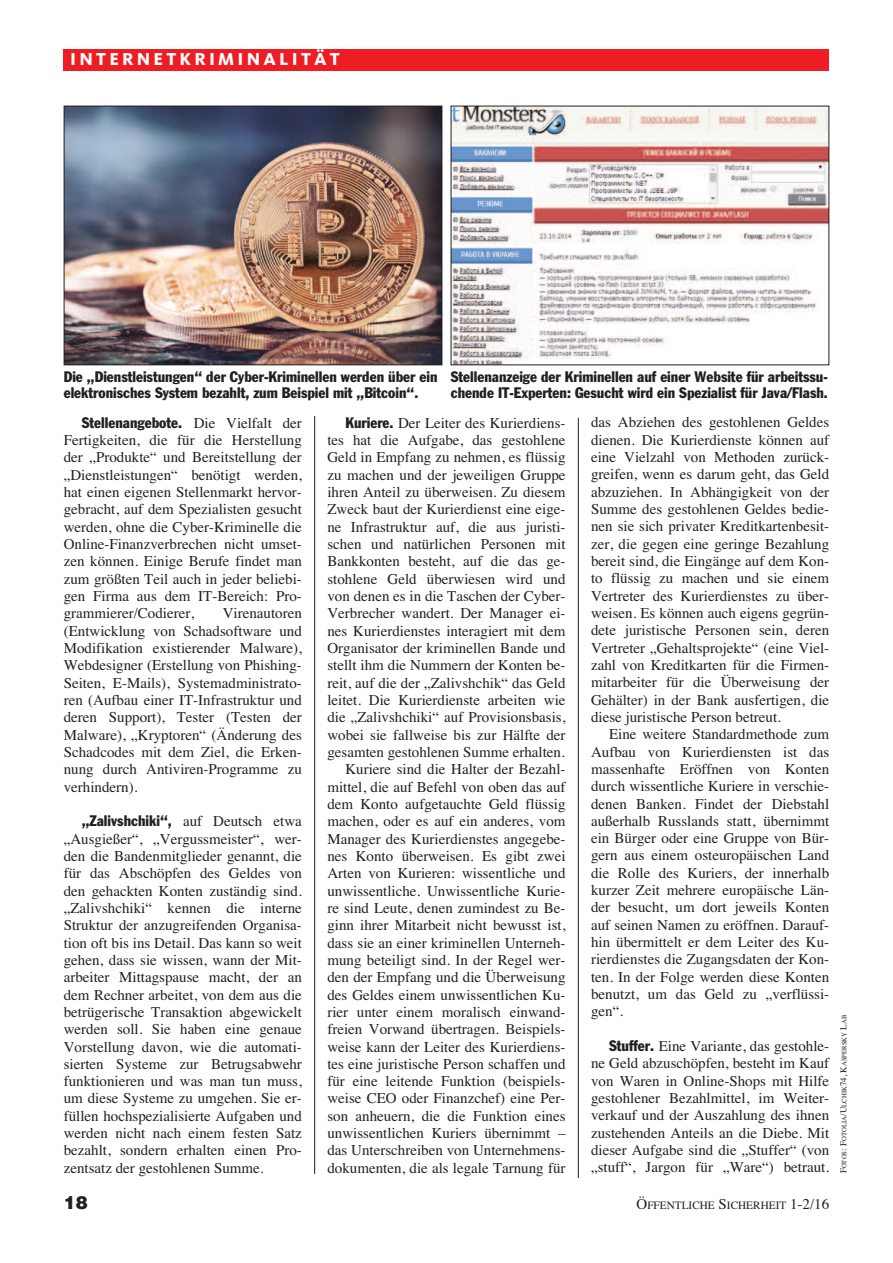
<style>
.page{position:relative;width:893px;height:1263px;background:#fff}
.page>*{position:absolute;margin:0;border:0;box-sizing:border-box;transform-origin:0 0}
.t1{font:800 18px "Kievit";letter-spacing:.175em;color:#fff}
.t2{font:900 18px "Helvetica";color:#231f20}
.t3{font:15px/17.2px "Times";color:#231f20;text-align:justify}
.t4{font:condensed 15px/15.8px "Franklin Gothic";color:#231f20}
.t5{font:11.25px "Times";color:#231f20}
.t6{font:6.75px "Times";color:#231f20}
.s1{font-family:"Times";font-stretch:normal}
.s2{font-family:"Franklin Gothic";font-stretch:condensed}
.s3{font-size:15px}
.s4{font-size:9px}
</style>
<div class="page">
<hr style="left:314px;top:416px;width:1px;height:758px;background:#231f20">
<div style="left:64px;top:49px;width:765px;height:21px;background:#ee1d23"></div>
<img style="left:66px;top:108px;width:374px;height:255px">
<div style="left:64px;top:106px;width:378px;height:259px;border:1px solid #231f20"></div>
<img style="left:453px;top:108px;width:374px;height:255px">
<hr style="left:578px;top:418px;width:1px;height:760px;background:#231f20">
<p class="t1" style="left:70px;top:53px;width:271px">INTERNETKRIMINALITÄT</p>
<p class="t4" style="left:64px;top:370px;width:375px">Die „Dienstleistungen“ der Cyber-Kriminellen werden über ein elektronisches System bezahlt, zum Beispiel mit „Bitcoin“.</p>
<p class="t4" style="left:451px;top:370px;width:379px">Stellenanzeige der Kriminellen auf einer Website für arbeitssu&shy;chende IT-Experten: Gesucht wird ein Spezialist für Java/Flash.</p>
<p class="t4" style="left:82px;top:416px;width:222px">Stellenangebote. <span class="s1">Die Vielfalt der</span></p>
<p class="t3" style="left:64px;top:431px;width:240px">Fertigkeiten, die für die Herstellung der „Produkte“ und Bereitstellung der „Dienstleistungen“ benötigt werden, hat einen eigenen Stellenmarkt hervor&shy;gebracht, auf dem Spezialisten gesucht werden, ohne die Cyber-Kriminelle die Online-Finanzverbrechen nicht umset&shy;zen können. Einige Berufe findet man zum größten Teil auch in jeder beliebi&shy;gen Firma aus dem IT-Bereich: Pro&shy;grammierer/Codierer,</p>
<p class="t3" style="left:64px;top:604px;width:240px;text-indent:159px">Virenautoren (Entwicklung von Schadsoftware und Modifikation existierender Malware), Webdesigner (Erstellung von Phishing-Seiten, E-Mails), Systemadministrato&shy;ren (Aufbau einer IT-Infrastruktur und deren Support), Tester (Testen der Malware), „Kryptoren“ (Änderung des Schadcodes mit dem Ziel, die Erken&shy;nung durch Antiviren-Programme zu verhindern).</p>
<p class="t4" style="left:82px;top:814px;width:222px">„Zalivshchiki“, <span class="s1">auf Deutsch etwa</span></p>
<p class="t3" style="left:64px;top:830px;width:240px">„Ausgießer“, „Vergussmeister“, wer&shy;den die Bandenmitglieder genannt, die für das Abschöpfen des Geldes von den gehackten Konten zuständig sind. „Zalivshchiki“ kennen die interne Struktur der anzugreifenden Organisa&shy;tion oft bis ins Detail. Das kann so weit gehen, dass sie wissen, wann der Mit&shy;arbeiter Mittagspause macht, der an dem Rechner arbeitet, von dem aus die betrügerische Transaktion abgewickelt werden soll. Sie haben eine genaue Vorstellung davon, wie die automati&shy;sierten Systeme zur Betrugsabwehr funktionieren und was man tun muss, um diese Systeme zu umgehen. Sie er&shy;füllen hochspezialisierte Aufgaben und werden nicht nach einem festen Satz bezahlt, sondern erhalten einen Pro&shy;zentsatz der gestohlenen Summe.</p>
<p class="t3" style="left:327px;top:414px;width:240px;text-align:right"><span class="s2">Kuriere.</span> Der Leiter des Kurierdiens&shy;tes hat die Aufgabe, das gestohlene Geld in Empfang zu nehmen, es flüssig zu machen und der jeweiligen Gruppe ihren Anteil zu überweisen. Zu diesem Zweck baut der Kurierdienst eine eige&shy;ne Infrastruktur auf, die aus juristi&shy;schen und natürlichen Personen mit Bankkonten besteht, auf die das ge&shy;stohlene Geld überwiesen wird und von denen es in die Taschen der Cyber-Verbrecher wandert. Der Manager ei&shy;nes Kurierdienstes interagiert mit dem Organisator der kriminellen Bande und stellt ihm die Nummern der Konten be&shy;reit, auf die der „Zalivshchik“ das Geld leitet. Die Kurierdienste arbeiten wie die „Zalivshchiki“ auf Provisionsbasis, wobei sie fallweise bis zur Hälfte der gesamten gestohlenen Summe erhalten.<br>Kuriere sind die Halter der Bezahl&shy;mittel, die auf Befehl von oben das auf dem Konto aufgetauchte Geld flüssig machen, oder es auf ein anderes, vom Manager des Kurierdienstes angegebe&shy;nes Konto überweisen. Es gibt zwei Arten von Kurieren: wissentliche und unwissentliche. Unwissentliche Kurie&shy;re sind Leute, denen zumindest zu Be&shy;ginn ihrer Mitarbeit nicht bewusst ist, dass sie an einer kriminellen Unterneh&shy;mung beteiligt sind. In der Regel wer&shy;den der Empfang und die Überweisung des Geldes einem unwissentlichen Ku&shy;rier unter einem moralisch einwand&shy;freien Vorwand übertragen. Beispiels&shy;weise kann der Leiter des Kurierdiens&shy;tes eine juristische Person schaffen und für eine leitende Funktion (beispiels&shy;weise CEO oder Finanzchef) eine Per&shy;son anheuern, die die Funktion eines unwissentlichen Kuriers übernimmt – das Unterschreiben von Unternehmens&shy;dokumenten, die als legale Tarnung für</p>
<p class="t3" style="left:591px;top:413px;width:240px">das Abziehen des gestohlenen Geldes dienen. Die Kurierdienste können auf eine Vielzahl von Methoden zurück&shy;greifen, wenn es darum geht, das Geld abzuziehen. In Abhängigkeit von der Summe des gestohlenen Geldes bedie&shy;nen sie sich privater Kreditkartenbesit&shy;zer, die gegen eine geringe Bezahlung bereit sind, die Eingänge auf dem Kon&shy;to flüssig zu machen und sie einem Vertreter des Kurierdienstes zu über&shy;weisen. Es können auch eigens gegrün&shy;dete juristische Personen sein, deren Vertreter „Gehaltsprojekte“ (eine Viel&shy;zahl von Kreditkarten für die Firmen&shy;mitarbeiter für die Überweisung der Gehälter) in der Bank ausfertigen, die diese juristische Person betreut.</p>
<p class="t3" style="left:591px;top:725px;width:240px;text-indent:18px">Eine weitere Standardmethode zum Aufbau von Kurierdiensten ist das massenhafte Eröffnen von Konten durch wissentliche Kuriere in verschie&shy;denen Banken. Findet der Diebstahl außerhalb Russlands statt, übernimmt ein Bürger oder eine Gruppe von Bür&shy;gern aus einem osteuropäischen Land die Rolle des Kuriers, der innerhalb kurzer Zeit mehrere europäische Län&shy;der besucht, um dort jeweils Konten auf seinen Namen zu eröffnen. Darauf&shy;hin übermittelt er dem Leiter des Ku&shy;rierdienstes die Zugangsdaten der Kon&shy;ten. In der Folge werden diese Konten benutzt, um das Geld zu „verflüssi&shy;gen“.</p>
<p class="t3" style="left:591px;top:1037px;width:240px;text-indent:18px"><span class="s2">Stuffer.</span> Eine Variante, das gestohle&shy;ne Geld abzuschöpfen, besteht im Kauf von Waren in Online-Shops mit Hilfe gestohlener Bezahlmittel, im Weiter&shy;verkauf und der Auszahlung des ihnen zustehenden Anteils an die Diebe. Mit dieser Aufgabe sind die „Stuffer“ (von „stuff“, Jargon für „Ware“) betraut.</p>
<p class="t2" style="left:64px;top:1192px;width:26px">18</p>
<p class="t5" style="left:636px;top:1198px;width:194px"><span class="s3">Ö</span>FFENTLICHE <span class="s3">S</span>ICHERHEIT <span class="s3">1-2/16</span></p>
<p class="t6" style="left:840px;top:1173px;width:160px;rotate:-90deg"><span class="s4">F</span>OTOS<span class="s4">: F</span>OTOLIA<span class="s4">/U</span>LCHIK<span class="s4">74, K</span>ASPERSKY <span class="s4">L</span>AB</p>
</div>
